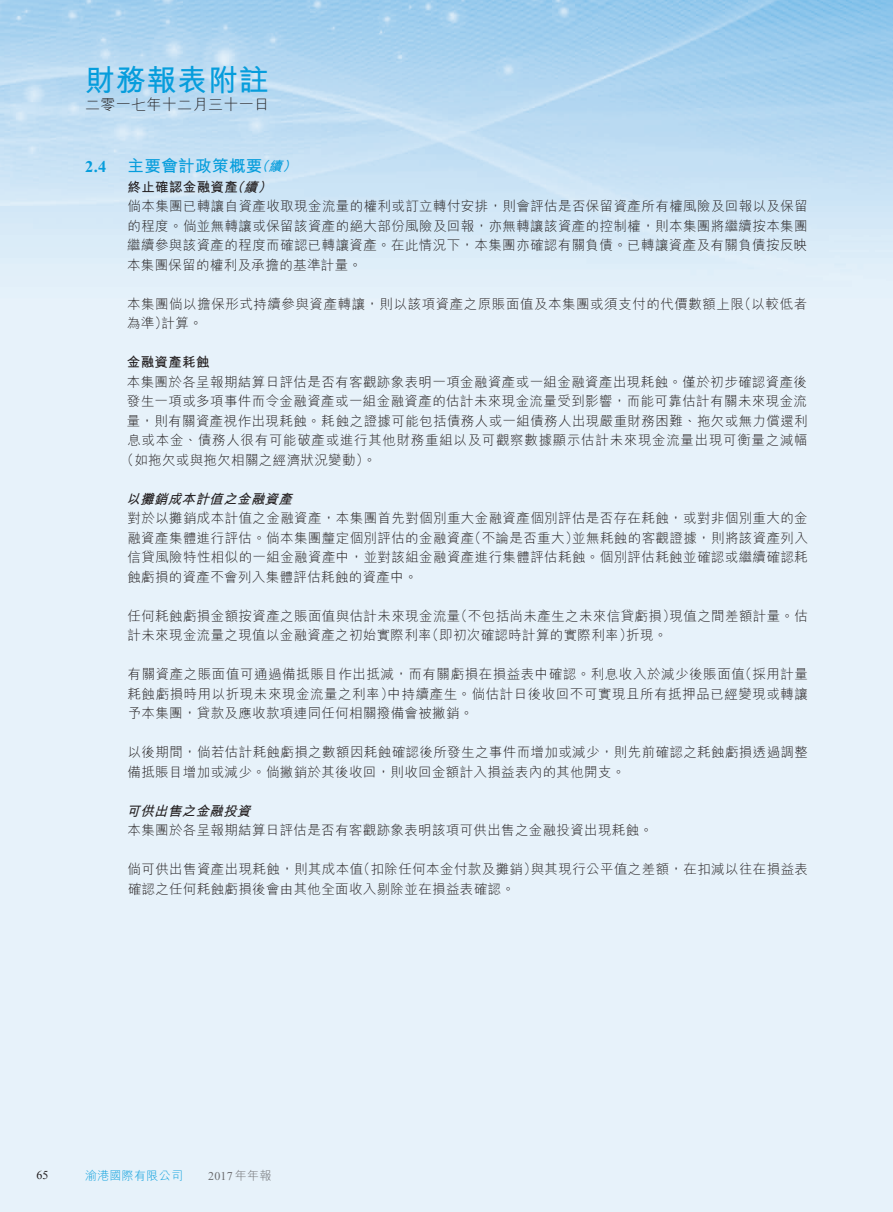
<style>
.page{position:relative;width:893px;height:1212px;background:#fff}
.page>*{position:absolute;margin:0;border:0;box-sizing:border-box;transform-origin:0 0}
.t1{font:700 30px "M Hei HK";letter-spacing:.025em;color:#069ddc}
.t2{font:700 16.5px "M Hei HK";letter-spacing:.025em;color:#069ddc}
.t3{font:700 16.5px "Times New Roman";color:#069ddc}
.t4{font:300 15px "M Hei HK";letter-spacing:.025em;color:#231f20}
.t5{font:300 13.5px/19.5px "M Hei HK";letter-spacing:.03em;color:#231f20}
.t6{font:300 13.5px "M Hei HK";letter-spacing:.05em;color:#231f20}
.t7{font:italic 700 13.5px "M Hei HK";color:#231f20}
.t8{font:700 13.5px "M Hei HK";letter-spacing:.025em;color:#231f20}
.t9{font:italic 700 13.5px "M Hei HK";color:#069ddc}
.t10{font:300 12px "M Hei HK";letter-spacing:.025em;color:#069ddc}
.t11{font:12px "Times New Roman";color:#6c6d70}
.t12{font:12px "Times New Roman";color:#231f20}
.s1{font-style:italic}
.s2{font-family:"M Hei HK";font-weight:300}
</style>
<div class="page">
<hr style="left:892px;top:0;width:1px;height:1212px;background:#e6f2fa">
<h1 class="t1" style="left:85px;top:58px;width:185px">財務報表附註</h1>
<p class="t4" style="left:85px;top:94px;width:186px">二零一七年十二月三十一日</p>
<p class="t3" style="left:85px;top:157px;width:23px">2.4</p>
<p class="t2" style="left:128px;top:154px;width:136px">主要會計政策概要</p>
<p class="t9" style="left:255px;top:156px;width:20px">（</p>
<p class="t9" style="left:282px;top:156px;width:20px">(</p>
<p class="t9" style="left:269px;top:156px;width:20px">續</p>
<p class="t8" style="left:128px;top:177px;width:136px">終止確認金融資產<span class="s1">續</span></p>
<p class="t7" style="left:230px;top:177px;width:20px">（</p>
<p class="t5" style="left:127px;top:196px;width:682px;text-align:justify">倘本集團已轉讓自資產收取現金流量的權利或訂立轉付安排，則會評估是否保留資產所有權風險及回報以及保留的程度。倘並無轉讓或保留該資產的絕大部份風險及回報，亦無轉讓該資產的控制權，則本集團將繼續按本集團繼續參與該資產的程度而確認已轉讓資產。在此情況下，本集團亦確認有關負債。已轉讓資產及有關負債按反映本集團保留的權利及承擔的基準計量。</p>
<p class="t5" style="left:738px;top:293px;width:71px">（以較低者</p>
<p class="t7" style="left:258px;top:177px;width:20px">(</p>
<p class="t5" style="left:162px;top:293px;width:584px;text-indent:-35px">本集團倘以擔保形式持續參與資產轉讓，則以該項資產之原賬面值及本集團或須支付的代價數額上限計算。</p>
<p class="t5" style="left:127px;top:313px;width:43px">為準）</p>
<p class="t8" style="left:127px;top:352px;width:84px">金融資產耗蝕</p>
<p class="t5" style="left:127px;top:371px;width:682px">本集團於各呈報期結算日評估是否有客觀跡象表明一項金融資產或一組金融資產出現耗蝕。僅於初步確認資產後</p>
<p class="t5" style="left:127px;top:391px;width:682px">發生一項或多項事件而令金融資產或一組金融資產的估計未來現金流量受到影響，而能可靠估計有關未來現金流</p>
<p class="t5" style="left:127px;top:410px;width:683px">量，則有關資產視作出現耗蝕。耗蝕之證據可能包括債務人或一組債務人出現嚴重財務困難、拖欠或無力償還利</p>
<p class="t6" style="left:127px;top:431px;width:682px">息或本金、債務人很有可能破產或進行其他財務重組以及可觀察數據顯示估計未來現金流量出現可衡量之減幅</p>
<p class="t5" style="left:121px;top:449px;width:257px">（如拖欠或與拖欠相關之經濟狀況變動。(</p>
<p class="t7" style="left:126px;top:489px;width:172px">以攤銷成本計值之金融資產</p>
<p class="t5" style="left:128px;top:508px;width:682px;text-align:right">對於以攤銷成本計值之金融資產，本集團首先對個別重大金融資產個別評估是否存在耗蝕，或對非個別重大的金並無耗蝕的客觀證據，則將該資產列入</p>
<p class="t5" style="left:468px;top:527px;width:112px">（不論是否重大）</p>
<p class="t5" style="left:127px;top:527px;width:682px">融資產集體進行評估。倘本集團釐定個別評估的金融資產<br>信貸風險特性相似的一組金融資產中，並對該組金融資產進行集體評估耗蝕。個別評估耗蝕並確認或繼續確認耗蝕虧損的資產不會列入集體評估耗蝕的資產中。</p>
<p class="t5" style="left:669px;top:605px;width:140px">現值之間差額計量。估</p>
<p class="t5" style="left:454px;top:605px;width:223px">（不包括尚未產生之未來信貸虧損）</p>
<p class="t5" style="left:127px;top:605px;width:335px">任何耗蝕虧損金額按資產之賬面值與估計未來現金流量</p>
<p class="t5" style="left:425px;top:625px;width:209px">（即初次確認時計算的實際利率）</p>
<p class="t5" style="left:128px;top:625px;width:306px">計未來現金流量之現值以金融資產之初始實際利率</p>
<p class="t5" style="left:626px;top:625px;width:43px">折現。</p>
<p class="t5" style="left:738px;top:664px;width:71px">（採用計量</p>
<p class="t5" style="left:388px;top:664px;width:422px;text-indent:-260px">有關資產之賬面值可通過備抵賬目作出抵減，而有關虧損在損益表中確認。利息收入於減少後賬面值<br>中持續產生。倘估計日後收回不可實現且所有抵押品已經變現或轉讓</p>
<p class="t5" style="left:128px;top:683px;width:347px">耗蝕虧損時用以折現未來現金流量之利率）<br>予本集團，貸款及應收款項連同任何相關撥備會被撇銷。</p>
<p class="t5" style="left:128px;top:742px;width:682px">以後期間，倘若估計耗蝕虧損之數額因耗蝕確認後所發生之事件而增加或減少，則先前確認之耗蝕虧損透過調整備抵賬目增加或減少。倘撇銷於其後收回，則收回金額計入損益表內的其他開支。</p>
<p class="t7" style="left:126px;top:801px;width:130px">可供出售之金融投資</p>
<p class="t5" style="left:128px;top:820px;width:527px">本集團於各呈報期結算日評估是否有客觀跡象表明該項可供出售之金融投資出現耗蝕。</p>
<p class="t5" style="left:531px;top:859px;width:279px">與其現行公平值之差額，在扣減以往在損益表</p>
<p class="t5" style="left:357px;top:859px;width:182px">（扣除任何本金付款及攤銷）</p>
<p class="t5" style="left:128px;top:859px;width:389px">倘可供出售資產出現耗蝕，則其成本值<br>確認之任何耗蝕虧損後會由其他全面收入剔除並在損益表確認。</p>
<p class="t12" style="left:36px;top:1167px;width:14px">65</p>
<p class="t10" style="left:85px;top:1167px;width:100px">渝港國際有限公司</p>
<p class="t11" style="left:208px;top:1169px;width:65px">2017 <span class="s2">年年報</span></p>
</div>
